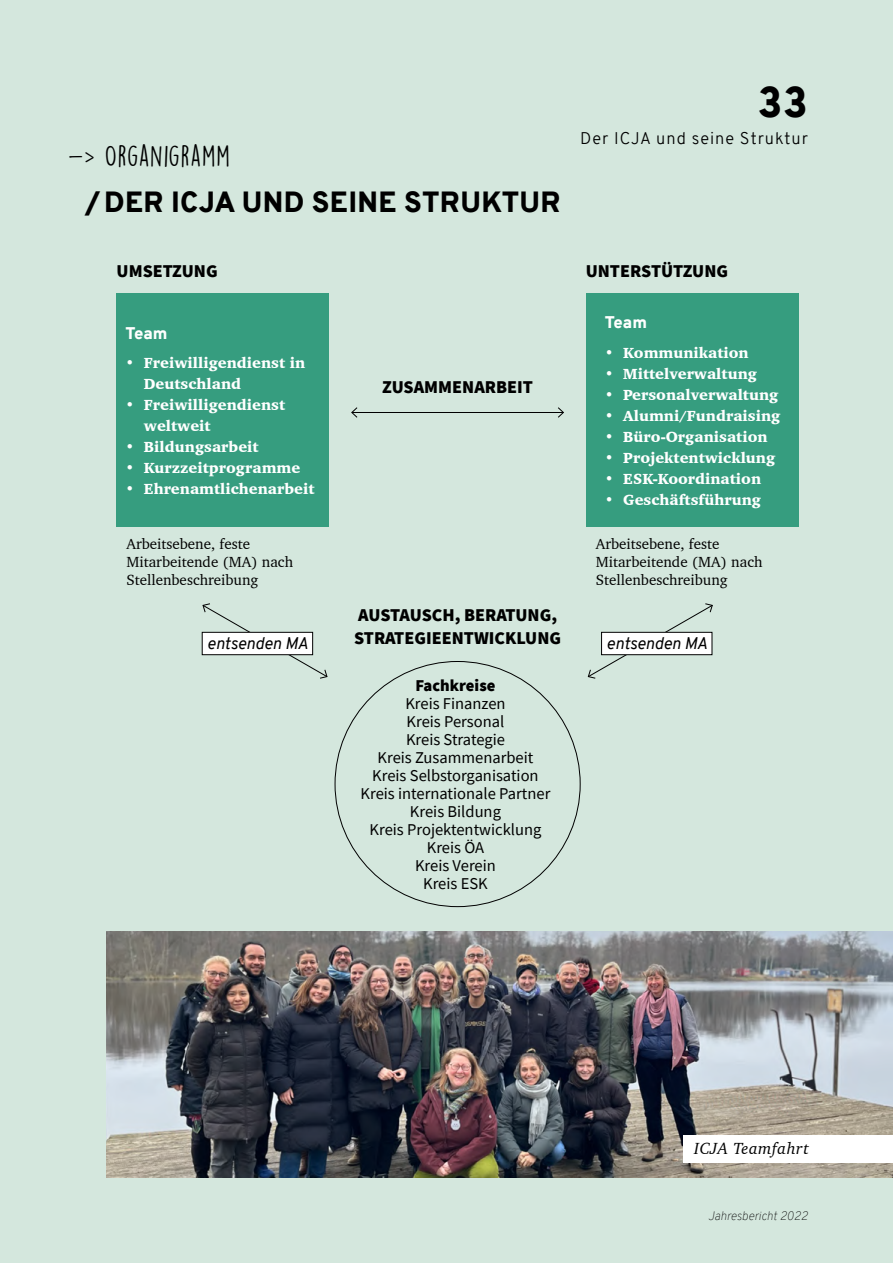
<style>
.page{position:relative;width:893px;height:1263px;background:#d4e7dd}
.page>*{position:absolute;margin:0;border:0;box-sizing:border-box;transform-origin:0 0}
.t1{font:900 42px "Overpass";color:#000}
.t2{font:900 28.5px "Overpass";letter-spacing:.01em;color:#000}
.t3{font:27px "Lemon Yellow Sun";letter-spacing:.03em;color:#000}
.t4{font:900 18px/22.5px "Source Sans Pro";color:#000}
.t5{font:16.5px/18px "Source Sans Pro";color:#000;text-align:center}
.t6{font:300 16.5px "Overpass";letter-spacing:.06em;color:#000}
.t7{font:italic 16.5px "Overpass";color:#000}
.t8{font:italic 16.5px "Charter BT";letter-spacing:.03em;color:#000}
.t9{font:900 16.5px "Source Sans Pro";color:#000}
.t10{font:900 16.5px "Overpass";color:#fff}
.t11{font:900 15px/21px "Charter BT";color:#fff}
.t12{font:15px/18px "Charter BT";color:#000}
.t13{font:italic 100 12px "Overpass";color:#000}
</style>
<div class="page">
<img style="left:106px;top:931px;width:787px;height:247px">
<div style="left:684px;top:1135px;width:209px;height:28px;background:#fff"></div>
<div style="left:117px;top:293px;width:212px;height:234px;background:#369d7f"></div>
<div style="left:586px;top:293px;width:212px;height:234px;background:#369d7f"></div>
<svg style="left:587px;top:603px;width:126px;height:76px"></svg>
<svg style="left:202px;top:603px;width:126px;height:76px"></svg>
<hr style="left:352px;top:412px;width:211px;height:1px;background:#000">
<svg style="left:351px;top:407px;width:7px;height:11px"></svg>
<svg style="left:558px;top:407px;width:6px;height:11px"></svg>
<div style="left:202px;top:632px;width:111px;height:23px;background:#fff"></div>
<div style="left:202px;top:632px;width:111px;height:23px;border:1px solid #000"></div>
<div style="left:602px;top:632px;width:110px;height:23px;background:#fff"></div>
<div style="left:601px;top:632px;width:111px;height:23px;border:1px solid #000"></div>
<h3 class="t3" style="left:68px;top:138px;width:163px">-&gt; ORGANIGRAMM</h3>
<h2 class="t2" style="left:85px;top:181px;width:477px">/DER ICJA UND SEINE STRUKTUR</h2>
<h1 class="t1" style="left:758px;top:72px;width:52px">33</h1>
<p class="t6" style="left:580px;top:127px;width:229px">Der ICJA und seine Struktur</p>
<p class="t4" style="left:117px;top:260px;width:103px">UMSETZUNG</p>
<p class="t4" style="left:586px;top:260px;width:144px">UNTERSTÜTZUNG</p>
<p class="t10" style="left:125px;top:321px;width:44px">Team</p>
<p class="t11" style="left:144px;top:352px;width:163px;text-indent:-18px">• Freiwilligendienst in<br>Deutschland</p>
<p class="t11" style="left:144px;top:394px;width:143px;text-indent:-18px">• Freiwilligendienst weltweit</p>
<p class="t11" style="left:125px;top:436px;width:135px">• Bildungsarbeit</p>
<p class="t11" style="left:125px;top:457px;width:176px">• Kurzzeitprogramme</p>
<p class="t11" style="left:125px;top:478px;width:190px">• Ehrenamtlichenarbeit</p>
<p class="t4" style="left:382px;top:375px;width:152px">ZUSAMMENARBEIT</p>
<p class="t10" style="left:605px;top:311px;width:44px">Team</p>
<p class="t11" style="left:605px;top:342px;width:146px">• Kommunikation</p>
<p class="t11" style="left:605px;top:363px;width:154px">• Mittelverwaltung</p>
<p class="t11" style="left:605px;top:384px;width:175px">• Personalverwaltung</p>
<p class="t11" style="left:605px;top:405px;width:177px">• Alumni/Fundraising</p>
<p class="t11" style="left:605px;top:426px;width:164px">• Büro-Organisation</p>
<p class="t11" style="left:605px;top:447px;width:172px">• Projektentwicklung</p>
<p class="t11" style="left:605px;top:468px;width:158px">• ESK-Koordination</p>
<p class="t11" style="left:605px;top:489px;width:158px">• Geschäftsführung</p>
<p class="t12" style="left:126px;top:534px;width:168px">Arbeitsebene, feste<br>Mitarbeitende (MA) nach<br>Stellenbeschreibung</p>
<p class="t12" style="left:596px;top:534px;width:168px">Arbeitsebene, feste<br>Mitarbeitende (MA) nach<br>Stellenbeschreibung</p>
<p class="t4" style="left:354px;top:604px;width:208px">AUSTAUSCH, BERATUNG,<br>STRATEGIEENTWICKLUNG</p>
<p class="t7" style="left:207px;top:632px;width:103px">entsenden MA</p>
<p class="t7" style="left:607px;top:632px;width:103px">entsenden MA</p>
<p class="t9" style="left:415px;top:674px;width:82px">Fachkreise</p>
<p class="t5" style="left:361px;top:695px;width:191px">Kreis Finanzen<br>Kreis Personal<br>Kreis Strategie<br>Kreis Zusammenarbeit<br>Kreis Selbstorganisation<br>Kreis internationale Partner<br>Kreis Bildung<br>Kreis Projektentwicklung<br>Kreis ÖA<br>Kreis Verein<br>Kreis ESK</p>
<p class="t8" style="left:694px;top:1138px;width:116px">ICJA Teamfahrt</p>
<p class="t13" style="left:708px;top:1207px;width:101px">Jahresbericht 2022</p>
</div>
